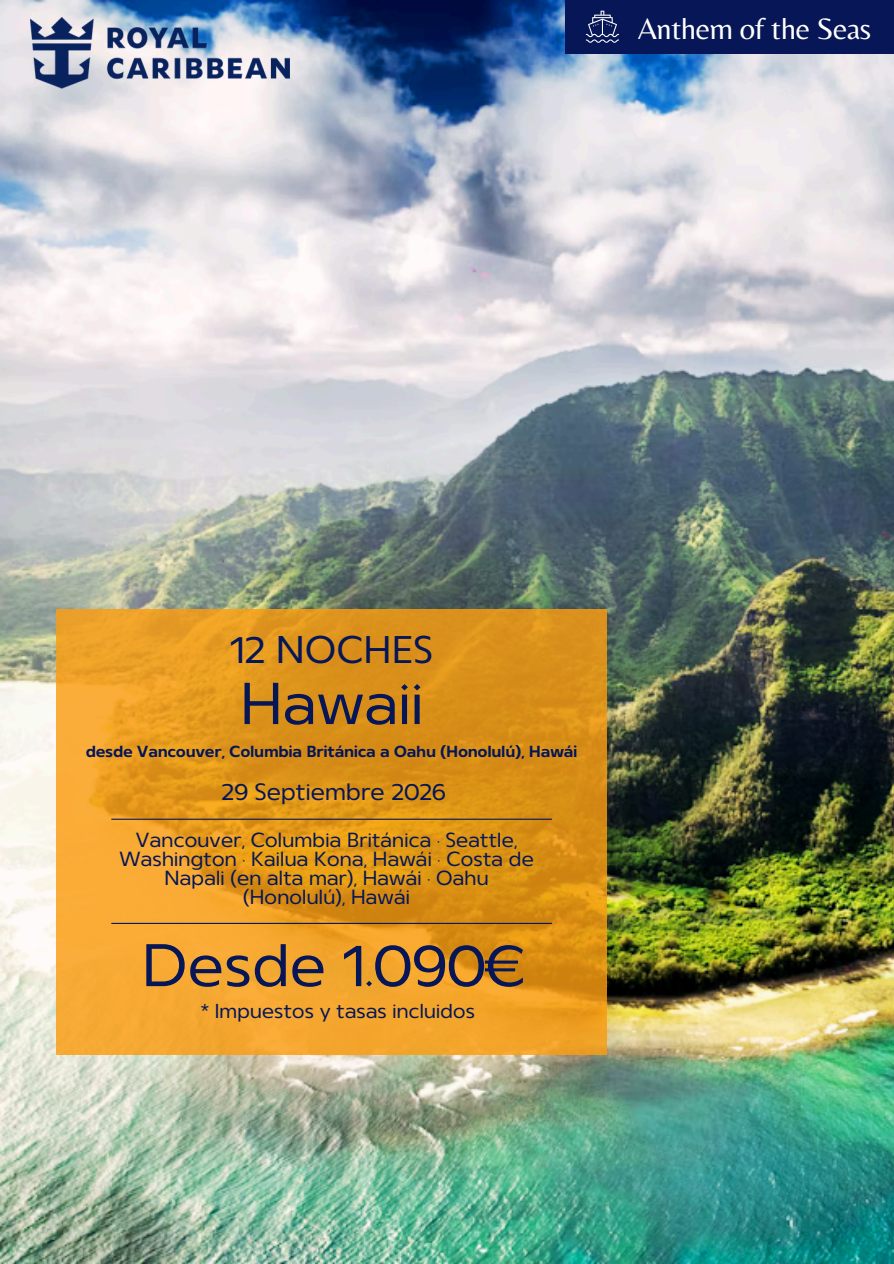
<style>
.page{position:relative;width:894px;height:1264px;background:#fff}
.page>*{position:absolute;margin:0;border:0;box-sizing:border-box;transform-origin:0 0}
.t1{font:58.8px "Mero Thai";letter-spacing:-.02em;color:#061656}
.t2{font:57.75px "Mero Thai";letter-spacing:-.02em;color:#061656}
.t3{font:37.8px "Mero Thai";letter-spacing:-.02em;color:#061656}
.t4{font:30.75px "Belleza";letter-spacing:-.02em;color:#fffffe}
.t5{font:23.25px "Mero Thai";letter-spacing:-.02em;color:#061656}
.t6{font:19.95px/19.2px "Mero Thai";letter-spacing:-.02em;color:#061656;text-align:center}
.t7{font:19.8px "Mero Thai";letter-spacing:-.02em;color:#061656}
.t8{font:700 15.75px "Mero Thai";letter-spacing:-.02em;color:#061656}
</style>
<div class="page">
<img style="left:0;top:0;width:893px;height:1263px">
<div style="left:565px;top:0;width:328px;height:53px;background:#061656"></div>
<svg style="left:57px;top:609px;width:549px;height:446px;background:#e69a21"></svg>
<svg style="left:585px;top:11px;width:34px;height:32px"></svg>
<hr style="left:111px;top:818px;width:441px;height:1px;background:#061656">
<img style="left:31px;top:18px;width:259px;height:71px">
<hr style="left:111px;top:922px;width:441px;height:2px;background:#061656">
<h3 class="t4" style="left:637px;top:10px;width:235px">Anthem of the Seas</h3>
<h3 class="t3" style="left:230px;top:634px;width:205px">12 NOCHES</h3>
<h2 class="t2" style="left:239px;top:680px;width:186px">Hawaii</h2>
<p class="t8" style="left:86px;top:745px;width:493px">desde Vancouver, Columbia Británica a Oahu (Honolulú), Hawái</p>
<p class="t5" style="left:221px;top:782px;width:226px">29 Septiembre 2026</p>
<p class="t6" style="left:119px;top:832px;width:416px">Vancouver, Columbia Británica · Seattle, Washington · Kailua Kona, Hawái · Costa de Napali (en alta mar), Hawái · Oahu (Honolulú), Hawái</p>
<h1 class="t1" style="left:141px;top:942px;width:387px">Desde 1.090€</h1>
<p class="t7" style="left:201px;top:1002px;width:276px">* Impuestos y tasas incluidos</p>
</div>
